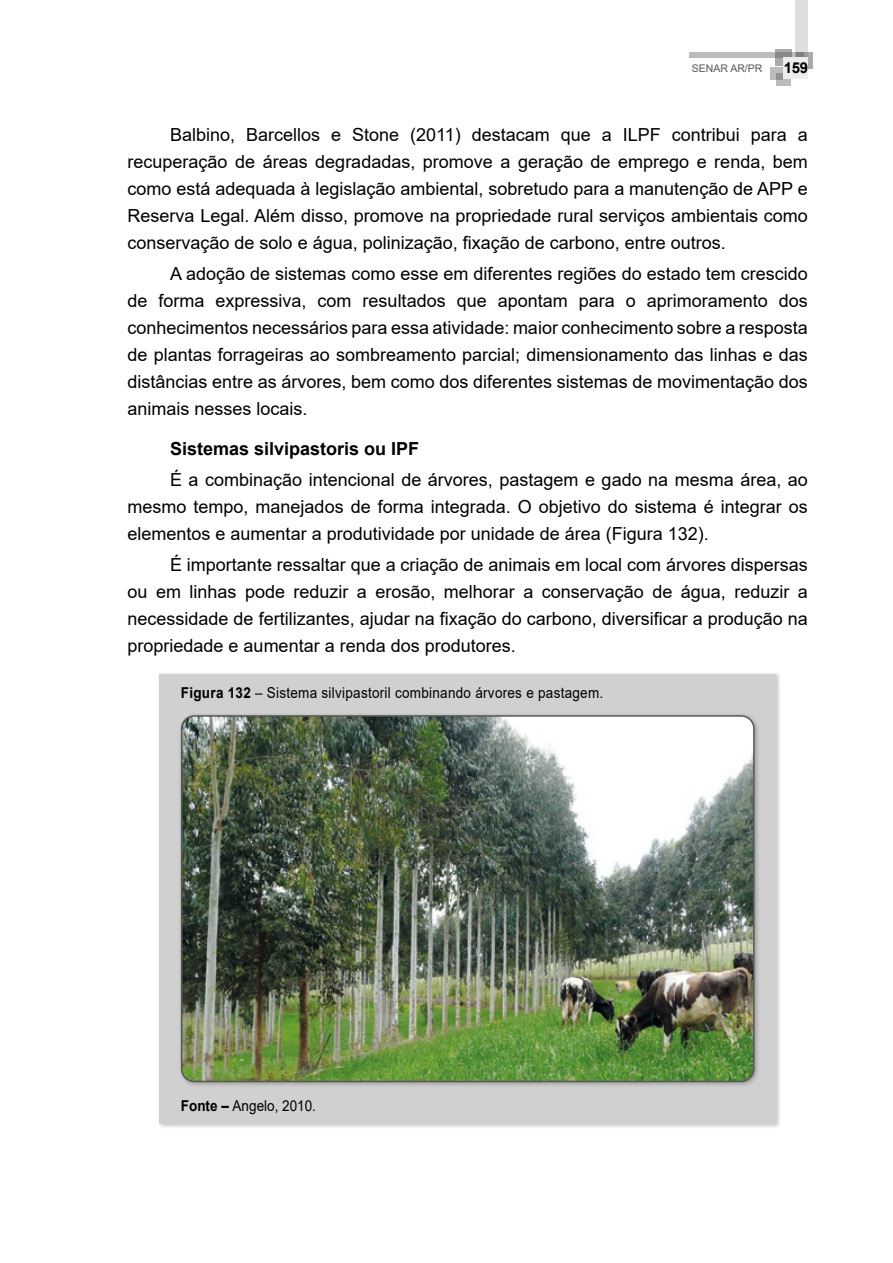
<style>
.page{position:relative;width:893px;height:1263px;background:#fff}
.page>*{position:absolute;margin:0;border:0;box-sizing:border-box;transform-origin:0 0}
.t1{font:18px/27px "Arial";color:#000;text-align:justify}
.t2{font:700 18px "Arial";color:#000}
.t3{font:15px "Arial";letter-spacing:.02em;color:#000;scale:.9 1}
.t4{font:15px "Arial";color:#000;scale:.9 1}
.t5{font:700 15px "Arial";color:#000}
.t6{font:10.5px "Arial";color:#575756}
.s1{font-weight:700}
</style>
<div class="page">
<svg style="left:776px;top:73px;width:15px;height:12px"></svg>
<svg style="left:770px;top:67px;width:12px;height:12px"></svg>
<div style="left:796px;top:52px;width:17px;height:16px;background:#ababaa"></div>
<svg style="left:775px;top:50px;width:17px;height:16px"></svg>
<svg style="left:689px;top:52px;width:107px;height:6px"></svg>
<svg style="left:796px;top:0;width:12px;height:58px"></svg>
<div style="left:784px;top:58px;width:24px;height:21px;background:#ededed"></div>
<div style="left:157px;top:672px;width:624px;height:457px;background:#000;opacity:.25"></div>
<div style="left:160px;top:674px;width:616px;height:449px;background:#d0d0d0"></div>
<div style="left:178px;top:713px;width:582px;height:375px;background:#000;opacity:.25"></div>
<img style="left:182px;top:716px;width:572px;height:365px">
<div style="left:181px;top:715px;width:574px;height:367px;border:2px solid #575756;border-radius:13px"></div>
<p class="t6" style="left:692px;top:61px;width:72px">SENAR AR/PR</p>
<p class="t5" style="left:784px;top:57px;width:26px">159</p>
<p class="t1" style="left:128px;top:121px;width:682px;text-indent:43px">Balbino, Barcellos e Stone (2011) destacam que a ILPF contribui para a recuperação de áreas degradadas, promove a geração de emprego e renda, bem como está adequada à legislação ambiental, sobretudo para a manutenção de APP e Reserva Legal. Além disso, promove na propriedade rural serviços ambientais como conservação de solo e água, polinização, fixação de carbono, entre outros.</p>
<p class="t1" style="left:128px;top:260px;width:682px;text-indent:43px">A adoção de sistemas como esse em diferentes regiões do estado tem crescido de forma expressiva, com resultados que apontam para o aprimoramento dos conhecimentos necessários para essa atividade: maior conhecimento sobre a resposta de plantas forrageiras ao sombreamento parcial; dimensionamento das linhas e das distâncias entre as árvores, bem como dos diferentes sistemas de movimentação dos animais nesses locais.</p>
<p class="t2" style="left:170px;top:436px;width:251px">Sistemas silvipastoris ou IPF</p>
<p class="t1" style="left:128px;top:466px;width:682px;text-indent:43px">É a combinação intencional de árvores, pastagem e gado na mesma área, ao mesmo tempo, manejados de forma integrada. O objetivo do sistema é integrar os elementos e aumentar a produtividade por unidade de área (Figura 132).</p>
<p class="t1" style="left:128px;top:551px;width:682px;text-indent:43px">É importante ressaltar que a criação de animais em local com árvores dispersas ou em linhas pode reduzir a erosão, melhorar a conservação de água, reduzir a necessidade de fertilizantes, ajudar na fixação do carbono, diversificar a produção na propriedade e aumentar a renda dos produtores.</p>
<p class="t3" style="left:181px;top:682px;width:471px"><span class="s1">Figura 132</span> – Sistema silvipastoril combinando árvores e pastagem.</p>
<p class="t4" style="left:181px;top:1095px;width:152px"><span class="s1">Fonte –</span> Angelo, 2010.</p>
</div>
